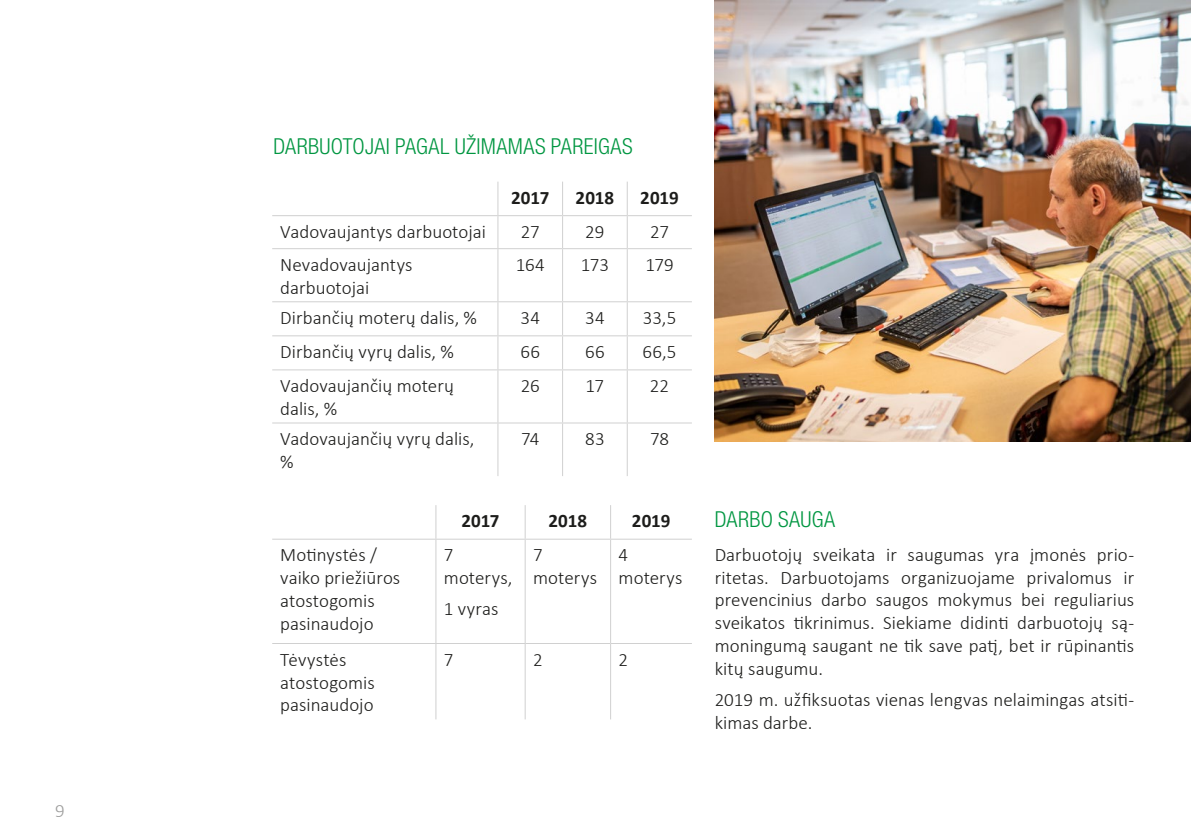
<style>
.page{position:relative;width:1191px;height:840px;background:#fff}
.page>*{position:absolute;margin:0;border:0;box-sizing:border-box;transform-origin:0 0}
.t1{font:300 22px "Helv Neue Cond VRS";letter-spacing:.015em;color:#009641}
.t2{font:300 19px/22.8px "Calibri";color:#1d1d1b}
.t3{font:700 19px "Calibri";color:#1d1d1b}
.t4{font:300 19px "Calibri";color:#9d9d9c}
</style>
<div class="page">
<hr style="left:497px;top:181px;width:1px;height:34px;background:#d0d0d0">
<hr style="left:562px;top:181px;width:1px;height:34px;background:#d0d0d0">
<hr style="left:627px;top:181px;width:1px;height:34px;background:#d0d0d0">
<hr style="left:272px;top:215px;width:226px;height:1px;background:#d0d0d0">
<hr style="left:272px;top:248px;width:226px;height:1px;background:#d0d0d0">
<hr style="left:272px;top:301px;width:226px;height:1px;background:#d0d0d0">
<hr style="left:272px;top:335px;width:226px;height:1px;background:#d0d0d0">
<hr style="left:272px;top:369px;width:226px;height:1px;background:#d0d0d0">
<hr style="left:497px;top:216px;width:1px;height:32px;background:#d0d0d0">
<hr style="left:497px;top:249px;width:1px;height:52px;background:#d0d0d0">
<hr style="left:497px;top:302px;width:1px;height:33px;background:#d0d0d0">
<hr style="left:497px;top:336px;width:1px;height:33px;background:#d0d0d0">
<hr style="left:497px;top:370px;width:1px;height:52px;background:#d0d0d0">
<hr style="left:498px;top:215px;width:64px;height:1px;background:#d0d0d0">
<hr style="left:562px;top:215px;width:65px;height:1px;background:#d0d0d0">
<hr style="left:562px;top:216px;width:1px;height:32px;background:#d0d0d0">
<hr style="left:562px;top:249px;width:1px;height:52px;background:#d0d0d0">
<hr style="left:562px;top:302px;width:1px;height:33px;background:#d0d0d0">
<hr style="left:562px;top:336px;width:1px;height:33px;background:#d0d0d0">
<hr style="left:562px;top:370px;width:1px;height:52px;background:#d0d0d0">
<hr style="left:498px;top:248px;width:64px;height:1px;background:#d0d0d0">
<hr style="left:562px;top:248px;width:65px;height:1px;background:#d0d0d0">
<hr style="left:498px;top:301px;width:64px;height:1px;background:#d0d0d0">
<hr style="left:562px;top:301px;width:65px;height:1px;background:#d0d0d0">
<hr style="left:498px;top:335px;width:64px;height:1px;background:#d0d0d0">
<hr style="left:562px;top:335px;width:65px;height:1px;background:#d0d0d0">
<hr style="left:498px;top:369px;width:64px;height:1px;background:#d0d0d0">
<hr style="left:562px;top:369px;width:65px;height:1px;background:#d0d0d0">
<hr style="left:627px;top:216px;width:1px;height:32px;background:#d0d0d0">
<hr style="left:627px;top:249px;width:1px;height:52px;background:#d0d0d0">
<hr style="left:627px;top:302px;width:1px;height:33px;background:#d0d0d0">
<hr style="left:627px;top:336px;width:1px;height:33px;background:#d0d0d0">
<hr style="left:627px;top:370px;width:1px;height:52px;background:#d0d0d0">
<hr style="left:627px;top:215px;width:65px;height:1px;background:#d0d0d0">
<hr style="left:627px;top:248px;width:65px;height:1px;background:#d0d0d0">
<hr style="left:627px;top:301px;width:65px;height:1px;background:#d0d0d0">
<hr style="left:627px;top:335px;width:65px;height:1px;background:#d0d0d0">
<hr style="left:627px;top:369px;width:65px;height:1px;background:#d0d0d0">
<hr style="left:272px;top:422px;width:226px;height:1px;background:#d0d0d0">
<hr style="left:497px;top:423px;width:1px;height:53px;background:#d0d0d0">
<hr style="left:498px;top:422px;width:64px;height:1px;background:#d0d0d0">
<hr style="left:562px;top:422px;width:65px;height:1px;background:#d0d0d0">
<hr style="left:562px;top:423px;width:1px;height:53px;background:#d0d0d0">
<hr style="left:627px;top:423px;width:1px;height:53px;background:#d0d0d0">
<hr style="left:627px;top:422px;width:65px;height:1px;background:#d0d0d0">
<hr style="left:435px;top:505px;width:1px;height:33px;background:#d0d0d0">
<hr style="left:524px;top:505px;width:1px;height:33px;background:#d0d0d0">
<hr style="left:610px;top:505px;width:1px;height:33px;background:#d0d0d0">
<hr style="left:435px;top:539px;width:1px;height:103px;background:#d0d0d0">
<hr style="left:524px;top:539px;width:1px;height:103px;background:#d0d0d0">
<hr style="left:610px;top:539px;width:1px;height:103px;background:#d0d0d0">
<hr style="left:435px;top:643px;width:1px;height:76px;background:#d0d0d0">
<hr style="left:524px;top:643px;width:1px;height:76px;background:#d0d0d0">
<hr style="left:610px;top:643px;width:1px;height:76px;background:#d0d0d0">
<hr style="left:272px;top:538px;width:164px;height:1px;background:#d0d0d0">
<hr style="left:436px;top:538px;width:89px;height:1px;background:#d0d0d0">
<hr style="left:525px;top:538px;width:85px;height:1px;background:#d0d0d0">
<hr style="left:610px;top:538px;width:82px;height:1px;background:#d0d0d0">
<hr style="left:272px;top:642px;width:164px;height:1px;background:#d0d0d0">
<hr style="left:436px;top:642px;width:89px;height:1px;background:#d0d0d0">
<hr style="left:525px;top:642px;width:85px;height:1px;background:#d0d0d0">
<hr style="left:610px;top:642px;width:82px;height:1px;background:#d0d0d0">
<img style="left:714px;top:0;width:477px;height:441px">
<p class="t4" style="left:55px;top:798px;width:11px">9</p>
<p class="t1" style="left:273px;top:134px;width:361px">DARBUOTOJAI PAGAL UŽIMAMAS PAREIGAS</p>
<p class="t3" style="left:511px;top:185px;width:40px">2017</p>
<p class="t3" style="left:575px;top:185px;width:40px">2018</p>
<p class="t3" style="left:640px;top:185px;width:40px">2019</p>
<p class="t2" style="left:280px;top:219px;width:207px">Vadovaujantys darbuotojai</p>
<p class="t2" style="left:521px;top:219px;width:20px">27</p>
<p class="t2" style="left:585px;top:219px;width:21px">29</p>
<p class="t2" style="left:650px;top:219px;width:20px">27</p>
<p class="t2" style="left:280px;top:252px;width:134px">Nevadovaujantys darbuotojai</p>
<p class="t2" style="left:516px;top:252px;width:31px">164</p>
<p class="t2" style="left:581px;top:252px;width:30px">173</p>
<p class="t2" style="left:645px;top:252px;width:30px">179</p>
<p class="t2" style="left:280px;top:305px;width:198px">Dirbančių moterų dalis, %</p>
<p class="t2" style="left:520px;top:305px;width:21px">34</p>
<p class="t2" style="left:585px;top:305px;width:21px">34</p>
<p class="t2" style="left:643px;top:305px;width:35px">33,5</p>
<p class="t2" style="left:280px;top:339px;width:175px">Dirbančių vyrų dalis, %</p>
<p class="t2" style="left:520px;top:339px;width:21px">66</p>
<p class="t2" style="left:585px;top:339px;width:21px">66</p>
<p class="t2" style="left:642px;top:339px;width:35px">66,5</p>
<p class="t2" style="left:280px;top:373px;width:175px">Vadovaujančių moterų dalis, %</p>
<p class="t2" style="left:521px;top:373px;width:20px">26</p>
<p class="t2" style="left:585px;top:373px;width:20px">17</p>
<p class="t2" style="left:650px;top:373px;width:21px">22</p>
<p class="t2" style="left:280px;top:426px;width:196px">Vadovaujančių vyrų dalis, %</p>
<p class="t2" style="left:521px;top:426px;width:20px">74</p>
<p class="t2" style="left:585px;top:426px;width:21px">83</p>
<p class="t2" style="left:650px;top:426px;width:21px">78</p>
<p class="t3" style="left:461px;top:508px;width:40px">2017</p>
<p class="t3" style="left:548px;top:508px;width:40px">2018</p>
<p class="t3" style="left:632px;top:508px;width:40px">2019</p>
<p class="t2" style="left:280px;top:542px;width:122px">Motinystės / vaiko priežiūros atostogomis pasinaudojo</p>
<p class="t2" style="left:444px;top:542px;width:70px">7 moterys,</p>
<p class="t2" style="left:444px;top:596px;width:56px">1 vyras</p>
<p class="t2" style="left:533px;top:542px;width:65px">7 moterys</p>
<p class="t2" style="left:618px;top:542px;width:65px">4 moterys</p>
<p class="t2" style="left:280px;top:646px;width:96px">Tėvystės atostogomis pasinaudojo</p>
<p class="t2" style="left:444px;top:646px;width:11px">7</p>
<p class="t2" style="left:533px;top:646px;width:11px">2</p>
<p class="t2" style="left:618px;top:646px;width:11px">2</p>
<p class="t1" style="left:714px;top:506px;width:122px">DARBO SAUGA</p>
<p class="t2" style="left:714px;top:541px;width:421px;text-align:justify">Darbuotojų sveikata ir saugumas yra įmonės prio&shy;ritetas. Darbuotojams organizuojame privalomus ir prevencinius darbo saugos mokymus bei reguliarius sveikatos tikrinimus. Siekiame didinti darbuotojų są&shy;moningumą saugant ne tik save patį, bet ir rūpinantis kitų saugumu.</p>
<p class="t2" style="left:714px;top:686px;width:421px">2019 m. užfiksuotas vienas lengvas nelaimingas atsiti&shy;kimas darbe.</p>
</div>
